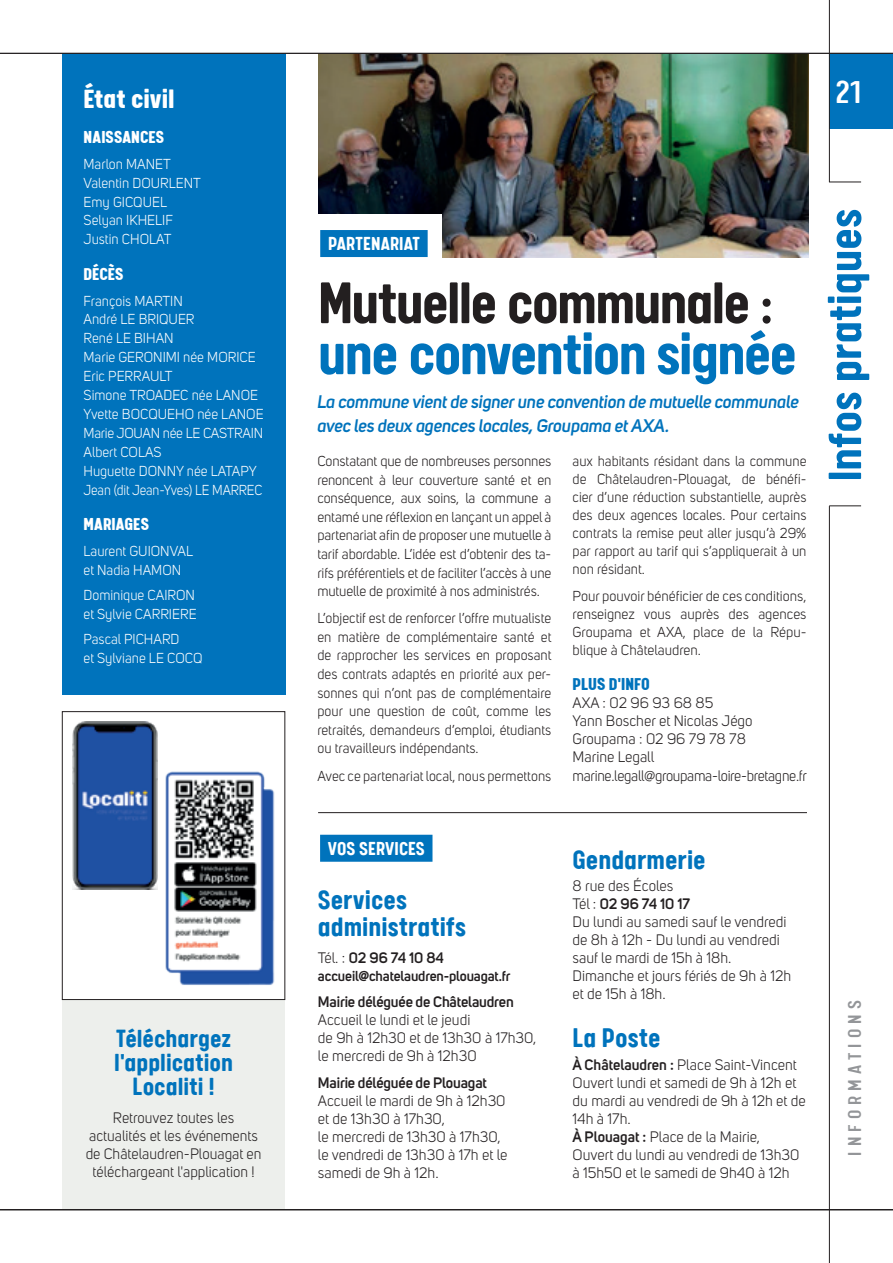
<style>
.page{position:relative;width:893px;height:1263px;background:#fff}
.page>*{position:absolute;margin:0;border:0;box-sizing:border-box;transform-origin:0 0}
.t1{font:700 66px "Calps";letter-spacing:-.025em;color:#0073bc}
.t2{font:700 66px "Calps";letter-spacing:-.025em;color:#231f20}
.t3{font:700 52.5px "Calps";color:#0073bc}
.t4{font:500 36px "Calps";color:#fff}
.t5{font:700 30px/27px "Calps";letter-spacing:.005em;color:#0073bc}
.t6{font:900 30px "Calps";letter-spacing:.005em;color:#fff}
.t7{font:700 27.75px/24px "Calps";color:#0073bc;text-align:center}
.t8{font:700 21px "Calps";letter-spacing:.005em;color:#fff}
.t9{font:500 21px "Calps";letter-spacing:.25em;color:#939598}
.t10{font:900 19.5px "Calps";letter-spacing:.005em;color:#fff}
.t11{font:900 19.5px "Calps";color:#0073bc}
.t12{font:italic 600 18px/24px "Uni Sans";letter-spacing:-.015em;color:#0073bc}
.t13{font:15px/18px "Uni Sans";color:#231f20}
.t14{font:600 15px "Uni Sans";letter-spacing:-.01em;color:#231f20}
.t15{font:14.25px/18.6px "Uni Sans";color:#231f20;text-align:justify}
.t16{font:14.25px/18.9px "Uni Sans";color:#fff}
.t17{font:600 14.25px "Uni Sans";letter-spacing:-.01em;color:#231f20}
.s1{font-weight:400}
.s2{font-weight:600}
</style>
<div class="page">
<div style="left:829px;top:54px;width:64px;height:75px;background:#0073bc"></div>
<hr style="left:829px;top:182px;width:32px;height:1px;background:#231f20">
<hr style="left:829px;top:0;width:1px;height:182px;background:#231f20">
<hr style="left:829px;top:506px;width:32px;height:1px;background:#231f20">
<hr style="left:829px;top:506px;width:1px;height:757px;background:#231f20">
<div style="left:62px;top:53px;width:224px;height:642px;background:#0073bc"></div>
<div style="left:320px;top:835px;width:112px;height:27px;background:#0073bc"></div>
<hr style="left:318px;top:812px;width:489px;height:1px;background:#231f20">
<div style="left:62px;top:1000px;width:223px;height:209px;background:#edefec"></div>
<img style="left:73px;top:722px;width:84px;height:168px">
<div style="left:62px;top:711px;width:223px;height:288px;border:1px solid #231f20"></div>
<img style="left:155px;top:762px;width:130px;height:237px">
<img style="left:319px;top:54px;width:489px;height:203px">
<div style="left:293px;top:214px;width:149px;height:72px;background:#fff"></div>
<div style="left:320px;top:230px;width:108px;height:27px;background:#0073bc"></div>
<hr style="left:0;top:53px;width:893px;height:1px;background:#231f20">
<hr style="left:0;top:1209px;width:893px;height:1px;background:#231f20">
<h3 class="t6" style="left:84px;top:80px;width:93px">État civil</h3>
<h3 class="t10" style="left:84px;top:126px;width:82px">NAISSANCES</h3>
<p class="t16" style="left:84px;top:154px;width:119px">Marlon MANET<br>Valentin DOURLENT<br>Emy GICQUEL<br>Selyan IKHELIF<br>Justin CHOLAT</p>
<h3 class="t10" style="left:84px;top:262px;width:41px">DÉCÈS</h3>
<p class="t16" style="left:84px;top:291px;width:182px">François MARTIN<br>André LE BRIQUER<br>René LE BIHAN<br>Marie GERONIMI née MORICE<br>Eric PERRAULT<br>Simone TROADEC née LANOE<br>Yvette BOCQUEHO née LANOE<br>Marie JOUAN née LE CASTRAIN<br>Albert COLAS<br>Huguette DONNY née LATAPY<br>Jean (dit Jean-Yves) LE MARREC</p>
<h3 class="t10" style="left:84px;top:513px;width:67px">MARIAGES</h3>
<p class="t16" style="left:84px;top:541px;width:111px">Laurent GUIONVAL et Nadia HAMON</p>
<p class="t16" style="left:84px;top:586px;width:115px">Dominique CAIRON et Sylvie CARRIERE</p>
<p class="t16" style="left:84px;top:630px;width:120px">Pascal PICHARD<br>et Sylviane LE COCQ</p>
<h3 class="t7" style="left:114px;top:1025px;width:120px">Téléchargez l'application<br>Localiti !</h3>
<p class="t13" style="left:86px;top:1109px;width:177px;text-align:center">Retrouvez toutes les actualités et les événements de Châtelaudren-Plouagat en téléchargeant l'application !</p>
<h3 class="t4" style="left:836px;top:71px;width:27px">21</h3>
<h3 class="t8" style="left:328px;top:231px;width:93px">PARTENARIAT</h3>
<h1 class="t2" style="left:318px;top:263px;width:457px">Mutuelle communale :</h1>
<h1 class="t1" style="left:318px;top:314px;width:480px">une convention signée</h1>
<p class="t12" style="left:317px;top:390px;width:483px">La commune vient de signer une convention de mutuelle communale avec les deux agences locales, Groupama et AXA.</p>
<p class="t15" style="left:317px;top:452px;width:235px">Constatant que de nombreuses personnes renoncent à leur couverture santé et en conséquence, aux soins, la commune a entamé une réflexion en lançant un appel à partenariat afin de proposer une mutuelle à tarif abordable. L’idée est d’obtenir des ta&shy;rifs préférentiels et de faciliter l’accès à une mutuelle de proximité à nos administrés.</p>
<p class="t15" style="left:317px;top:609px;width:236px">L’objectif est de renforcer l’offre mutualiste en matière de complémentaire santé et de rapprocher les services en proposant des contrats adaptés en priorité aux per&shy;sonnes qui n’ont pas de complémentaire pour une question de coût, comme les retraités, demandeurs d’emploi, étudiants ou travailleurs indépendants.</p>
<p class="t15" style="left:317px;top:766px;width:235px">Avec ce partenariat local, nous permettons</p>
<p class="t15" style="left:573px;top:452px;width:235px;line-height:18px">aux habitants résidant dans la commune de Châtelaudren-Plouagat, de bénéfi&shy;cier d’une réduction substantielle, auprès des deux agences locales. Pour certains contrats la remise peut aller jusqu’à 29% par rapport au tarif qui s’appliquerait à un non résidant.</p>
<p class="t15" style="left:573px;top:587px;width:235px;line-height:18px">Pour pouvoir bénéficier de ces conditions, renseignez vous auprès des agences Groupama et AXA, place de la Répu&shy;blique à Châtelaudren.</p>
<h3 class="t11" style="left:573px;top:672px;width:79px">PLUS D'INFO</h3>
<p class="t13" style="left:573px;top:694px;width:236px">AXA : 02 96 93 68 85<br>Yann Boscher et Nicolas Jégo<br>Groupama : 02 96 79 78 78<br>Marine Legall marine.legall@groupama-loire-bretagne.fr</p>
<h2 class="t3" style="left:813px;top:481px;width:274px;rotate:-90deg">Infos pratiques</h2>
<h3 class="t8" style="left:328px;top:836px;width:98px">VOS SERVICES</h3>
<h3 class="t5" style="left:318px;top:885px;width:150px">Services administratifs</h3>
<p class="t14" style="left:318px;top:948px;width:128px"><span class="s1">Tél. :</span> 02 96 74 10 84</p>
<p class="t17" style="left:318px;top:967px;width:194px">accueil@chatelaudren-plouagat.fr</p>
<p class="t14" style="left:318px;top:993px;width:197px">Mairie déléguée de Châtelaudren</p>
<p class="t13" style="left:318px;top:1011px;width:220px">Accueil le lundi et le jeudi<br>de 9h à 12h30 et de 13h30 à 17h30, le mercredi de 9h à 12h30</p>
<p class="t14" style="left:318px;top:1073px;width:171px">Mairie déléguée de Plouagat</p>
<p class="t13" style="left:318px;top:1091px;width:191px">Accueil le mardi de 9h à 12h30 et de 13h30 à 17h30,<br>le mercredi de 13h30 à 17h30, le vendredi de 13h30 à 17h et le samedi de 9h à 12h.</p>
<h3 class="t5" style="left:573px;top:845px;width:135px">Gendarmerie</h3>
<p class="t13" style="left:573px;top:877px;width:220px">8 rue des Écoles<br>Tél : <span class="s2">02 96 74 10 17<br></span>Du lundi au samedi sauf le vendredi de 8h à 12h - Du lundi au vendredi sauf le mardi de 15h à 18h.<br>Dimanche et jours fériés de 9h à 12h et de 15h à 18h.</p>
<h3 class="t5" style="left:573px;top:1023px;width:90px">La Poste</h3>
<p class="t13" style="left:573px;top:1055px;width:235px"><span class="s2">À Châtelaudren :</span> Place Saint-Vincent<br>Ouvert lundi et samedi de 9h à 12h et du mardi au vendredi de 9h à 12h et de<br>14h à 17h.<br><span class="s2">À Plouagat :</span> Place de la Mairie,<br>Ouvert du lundi au vendredi de 13h30 à 15h50 et le samedi de 9h40 à 12h</p>
<h3 class="t9" style="left:842px;top:1156px;width:157px;rotate:-90deg">INFORMATIONS</h3>
</div>
